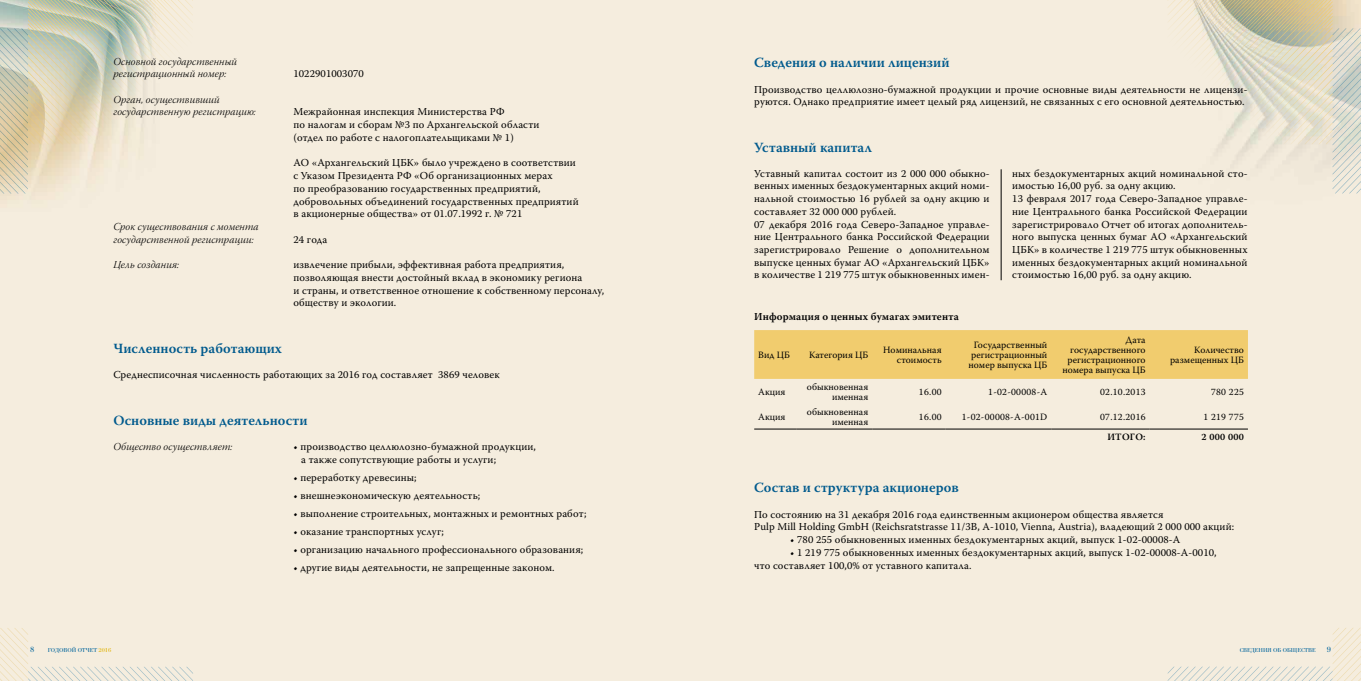
<style>
.page{position:relative;width:1361px;height:681px;background:#fff}
.page>*{position:absolute;margin:0;border:0;box-sizing:border-box;transform-origin:0 0}
.t1{font:600 14px "Warnock Pro";color:#005a8d}
.t2{font:10.6px/12.7px "Warnock Pro";letter-spacing:.01em;color:#000}
.t3{font:10.6px/12.7px "Warnock Pro Light It Subh";letter-spacing:.01em;color:#000}
.t4{font:600 10.6px "Warnock Pro";letter-spacing:.01em;color:#000}
.t5{font:9.6px/10px "Warnock Pro";color:#000;text-align:right}
.t6{font:9.6px "Warnock Pro";letter-spacing:.03em;color:#000}
.t7{font:600 9.6px "Warnock Pro";letter-spacing:.03em;color:#000}
.t8{font:8px "Bodoni C";color:#00649c}
.t9{font:6px "Bodoni C";color:#00649c}
.s1{color:#dfb100}
</style>
<div class="page">
<div style="left:0;top:0;width:1361px;height:680px;background:#f5edde"></div>
<svg style="left:1168px;top:0;width:193px;height:193px"></svg>
<img style="left:0;top:193px;width:36px;height:8px">
<svg style="left:0;top:0;width:193px;height:193px"></svg>
<svg style="left:1167px;top:628px;width:194px;height:52px"></svg>
<svg style="left:0;top:628px;width:193px;height:52px"></svg>
<hr style="left:1001px;top:169px;width:1px;height:111px;background:#000">
<div style="left:754px;top:330px;width:494px;height:49px;background:#f1cc6e"></div>
<hr style="left:754px;top:428px;width:43px;height:1px;background:#000">
<hr style="left:797px;top:428px;width:75px;height:1px;background:#000">
<hr style="left:872px;top:428px;width:73px;height:1px;background:#000">
<hr style="left:945px;top:428px;width:106px;height:1px;background:#000">
<hr style="left:1051px;top:428px;width:98px;height:1px;background:#000">
<hr style="left:1149px;top:428px;width:99px;height:1px;background:#000">
<p class="t3" style="left:113px;top:56px;width:125px">Основной государственный регистрационный номер:</p>
<p class="t3" style="left:113px;top:94px;width:144px">Орган, осуществивший государственную регистрацию:</p>
<p class="t3" style="left:113px;top:221px;width:147px">Срок существования с момента государственной регистрации:</p>
<p class="t2" style="left:293px;top:67px;width:72px">1022901003070</p>
<p class="t2" style="left:293px;top:105px;width:247px">Межрайонная инспекция Министерства РФ<br>по налогам и сборам №3 по Архангельской области (отдел по работе с налогоплательщиками № 1)</p>
<p class="t2" style="left:293px;top:156px;width:287px">АО «Архангельский ЦБК» было учреждено в соответствии с Указом Президента РФ «Об организационных мерах<br>по преобразованию государственных предприятий, добровольных объединений государственных предприятий в акционерные общества» от 01.07.1992 г. № 721</p>
<p class="t2" style="left:293px;top:233px;width:35px">24 года</p>
<p class="t3" style="left:113px;top:259px;width:67px">Цель создания:</p>
<p class="t2" style="left:293px;top:258px;width:312px">извлечение прибыли, эффективная работа предприятия, позволяющая внести достойный вклад в экономику региона<br>и страны, и ответственное отношение к собственному персоналу, обществу и экологии.</p>
<h1 class="t1" style="left:113px;top:339px;width:170px">Численность работающих</h1>
<p class="t2" style="left:113px;top:368px;width:388px">Среднесписочная численность работающих за 2016 год составляет 3869 человек</p>
<h1 class="t1" style="left:113px;top:411px;width:196px">Основные виды деятельности</h1>
<p class="t3" style="left:113px;top:441px;width:121px">Общество осуществляет:</p>
<p class="t2" style="left:301px;top:440px;width:236px;text-indent:-8px">• производство целлюлозно-бумажной продукции, а также сопутствующие работы и услуги;</p>
<p class="t2" style="left:293px;top:470px;width:125px">• переработку древесины;</p>
<p class="t2" style="left:293px;top:488px;width:188px">• внешнеэкономическую деятельность;</p>
<p class="t2" style="left:293px;top:506px;width:294px">• выполнение строительных, монтажных и ремонтных работ;</p>
<p class="t2" style="left:293px;top:524px;width:152px">• оказание транспортных услуг;</p>
<p class="t2" style="left:293px;top:542px;width:291px">• организацию начального профессионального образования;</p>
<p class="t2" style="left:293px;top:560px;width:263px">• другие виды деятельности, не запрещенные законом.</p>
<h1 class="t1" style="left:754px;top:54px;width:197px">Сведения о наличии лицензий</h1>
<p class="t2" style="left:754px;top:82px;width:495px">Производство целлюлозно-бумажной продукции и прочие основные виды деятельности не лицензи&shy;руются. Однако предприятие имеет целый ряд лицензий, не связанных с его основной деятельностью.</p>
<h1 class="t1" style="left:754px;top:138px;width:119px">Уставный капитал</h1>
<p class="t2" style="left:754px;top:166px;width:237px">Уставный капитал состоит из 2 000 000 обыкно&shy;венных именных бездокументарных акций номи&shy;нальной стоимостью 16 рублей за одну акцию и составляет 32 000 000 рублей.<br>07 декабря 2016 года Северо-Западное управле&shy;ние Центрального банка Российской Федерации зарегистрировало Решение о дополнительном выпуске ценных бумаг АО «Архангельский ЦБК» в количестве 1 219 775 штук обыкновенных имен-</p>
<p class="t2" style="left:1012px;top:166px;width:237px">ных бездокументарных акций номинальной сто&shy;имостью 16,00 руб. за одну акцию.<br>13 февраля 2017 года Северо-Западное управле&shy;ние Центрального банка Российской Федерации зарегистрировало Отчет об итогах дополнитель&shy;ного выпуска ценных бумаг АО «Архангельский ЦБК» в количестве 1 219 775 штук обыкновенных именных бездокументарных акций номинальной стоимостью 16,00 руб. за одну акцию.</p>
<p class="t4" style="left:754px;top:310px;width:206px">Информация о ценных бумагах эмитента</p>
<p class="t5" style="left:758px;top:349px;width:33px">Вид ЦБ</p>
<p class="t5" style="left:809px;top:349px;width:61px">Категория ЦБ</p>
<p class="t5" style="left:883px;top:344px;width:60px">Номинальная стоимость</p>
<p class="t5" style="left:968px;top:339px;width:80px;text-align:center">Государственный регистрационный номер выпуска ЦБ</p>
<p class="t5" style="left:1062px;top:334px;width:85px">Дата государственного регистрационного номера выпуска ЦБ</p>
<p class="t5" style="left:1170px;top:344px;width:75px">Количество размещенных ЦБ</p>
<p class="t5" style="left:758px;top:386px;width:29px">Акция</p>
<p class="t5" style="left:807px;top:381px;width:63px">обыкновенная именная</p>
<p class="t5" style="left:919px;top:386px;width:24px">16.00</p>
<p class="t5" style="left:988px;top:386px;width:61px">1-02-00008-A</p>
<p class="t5" style="left:1100px;top:386px;width:47px">02.10.2013</p>
<p class="t5" style="left:1211px;top:386px;width:34px">780 225</p>
<p class="t5" style="left:758px;top:411px;width:29px">Акция</p>
<p class="t5" style="left:807px;top:406px;width:63px">обыкновенная именная</p>
<p class="t5" style="left:919px;top:411px;width:24px">16.00</p>
<p class="t6" style="left:962px;top:411px;width:87px">1-02-00008-A-001D</p>
<p class="t5" style="left:1100px;top:411px;width:47px">07.12.2016</p>
<p class="t5" style="left:1203px;top:411px;width:42px">1 219 775</p>
<p class="t7" style="left:1107px;top:431px;width:40px">ИТОГО:</p>
<p class="t7" style="left:1201px;top:431px;width:44px">2 000 000</p>
<h1 class="t1" style="left:754px;top:479px;width:206px">Состав и структура акционеров</h1>
<p class="t2" style="left:754px;top:507px;width:481px">По состоянию на 31 декабря 2016 года единственным акционером общества является<br>Pulp Mill Holding GmbH (Reichsratstrasse 11/3B, A-1010, Vienna, Austria), владеющий 2 000 000 акций:</p>
<p class="t2" style="left:790px;top:533px;width:392px">• 780 255 обыкновенных именных бездокументарных акций, выпуск 1-02-00008-А</p>
<p class="t2" style="left:754px;top:545px;width:464px;text-indent:36px">• 1 219 775 обыкновенных именных бездокументарных акций, выпуск 1-02-00008-А-0010, что составляет 100,0% от уставного капитала.</p>
<p class="t8" style="left:30px;top:645px;width:6px">8</p>
<p class="t9" style="left:48px;top:647px;width:65px">годовой отчет <span class="s1">2016</span></p>
<p class="t8" style="left:1327px;top:645px;width:6px">9</p>
<p class="t9" style="left:1239px;top:646px;width:78px">Сведения об Обществе</p>
</div>
